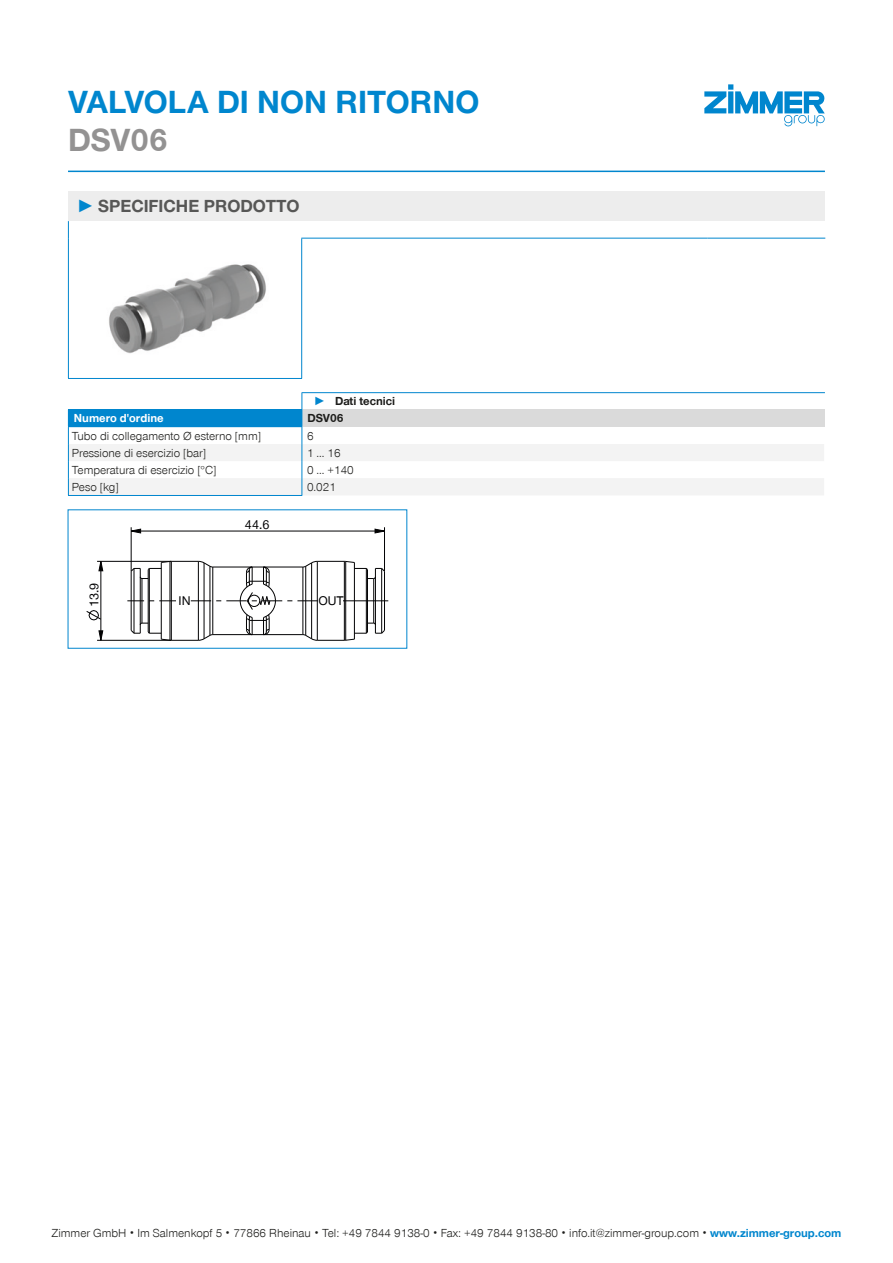
<style>
.page{position:relative;width:893px;height:1263px;background:#fff}
.page>*{position:absolute;margin:0;border:0;box-sizing:border-box;transform-origin:0 0}
.t1{font:700 33px "Zimmer Group Sans Global";color:#0086ce}
.t2{font:700 33px "Zimmer Group Sans Global";color:#939292}
.t3{font:700 18px "Zimmer Group Sans Global";color:#575756}
.t4{font:13.2px "Zimmer Group Sans Global";color:#020203}
.t5{font:13.05px "Zimmer Group Sans Global";color:#020203}
.t6{font:300 12px "Zimmer Group Sans Global";color:#1d1d1b}
.t7{font:700 12px "Zimmer Group Sans Global";color:#1d1d1b}
.t8{font:700 12px "Zimmer Group Sans Global";color:#fff}
.s1{font-family:"Zimmer Group Sans";color:#0086ce}
.s2{color:#0086ce}
.s3{font-weight:700;color:#0086ce}
</style>
<div class="page">
<svg style="left:704px;top:84px;width:121px;height:43px"></svg>
<hr style="left:68px;top:171px;width:757px;height:1px;background:#0086ce">
<svg style="left:67px;top:509px;width:341px;height:140px"></svg>
<div style="left:68px;top:191px;width:757px;height:30px;background:#ededed"></div>
<hr style="left:68px;top:238px;width:1px;height:140px;background:#0086ce">
<hr style="left:301px;top:238px;width:1px;height:140px;background:#0086ce">
<hr style="left:68px;top:378px;width:234px;height:1px;background:#0086ce">
<hr style="left:301px;top:238px;width:406px;height:1px;background:#0086ce">
<hr style="left:707px;top:238px;width:118px;height:1px;background:#0086ce">
<svg style="left:68px;top:221px;width:1px;height:17px"></svg>
<img style="left:109px;top:264px;width:157px;height:90px">
<hr style="left:68px;top:495px;width:234px;height:1px;background:#0086ce">
<hr style="left:302px;top:392px;width:523px;height:1px;background:#0086ce">
<svg style="left:68px;top:393px;width:756px;height:102px"></svg>
<h1 class="t1" style="left:68px;top:83px;width:413px">VALVOLA DI NON RITORNO</h1>
<h1 class="t2" style="left:68px;top:120px;width:101px">DSV06</h1>
<h2 class="t3" style="left:77px;top:195px;width:224px"><span class="s1">►</span> SPECIFICHE PRODOTTO</h2>
<p class="t7" style="left:314px;top:394px;width:83px"><span class="s2">►</span> Dati tecnici</p>
<p class="t8" style="left:74px;top:411px;width:91px">Numero d'ordine</p>
<p class="t7" style="left:307px;top:411px;width:38px">DSV06</p>
<p class="t6" style="left:72px;top:428px;width:191px">Tubo di collegamento Ø esterno [mm]</p>
<p class="t6" style="left:307px;top:428px;width:8px">6</p>
<p class="t6" style="left:72px;top:445px;width:136px">Pressione di esercizio [bar]</p>
<p class="t6" style="left:307px;top:445px;width:35px">1 ... 16</p>
<p class="t6" style="left:72px;top:462px;width:146px">Temperatura di esercizio [°C]</p>
<p class="t6" style="left:307px;top:462px;width:48px">0 ... +140</p>
<p class="t6" style="left:72px;top:479px;width:48px">Peso [kg]</p>
<p class="t6" style="left:307px;top:479px;width:30px">0.021</p>
<p class="t4" style="left:86px;top:607px;width:26px;rotate:-90deg">13.9</p>
<p class="t4" style="left:245px;top:516px;width:26px">44.6</p>
<p class="t5" style="left:179px;top:593px;width:14px">IN</p>
<p class="t5" style="left:318px;top:592px;width:27px">OUT</p>
<p class="t6" style="left:51px;top:1226px;width:791px">Zimmer GmbH ۰ Im Salmenkopf 5 ۰ 77866 Rheinau ۰ Tel: +49 7844 9138-0 ۰ Fax: +49 7844 9138-80 ۰ info.it@zimmer-group.com ۰ <span class="s3">www.zimmer-group.com</span></p>
</div>
